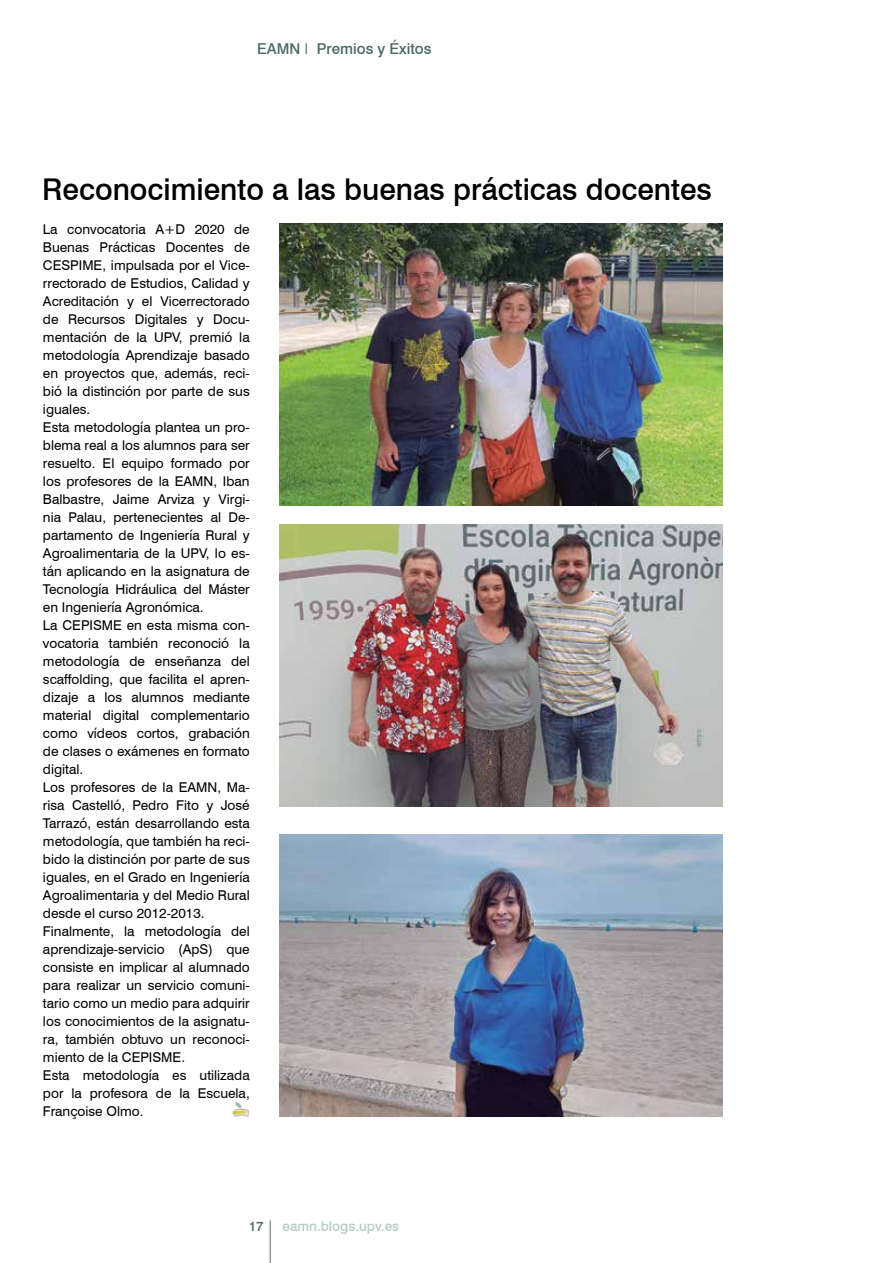
<style>
.page{position:relative;width:893px;height:1263px;background:#fff}
.page>*{position:absolute;margin:0;border:0;box-sizing:border-box;transform-origin:0 0}
.t1{font:500 30px "Swiss 721 BT";color:#000}
.t2{font:500 15px "Swiss 721 BT";color:#496a65}
.t3{font:13.5px/18px "Swiss 721 BT";color:#000}
.t4{font:500 13.5px "Swiss 721 BT";color:#b5cdc2}
.t5{font:500 13.5px "Swiss 721 BT";color:#496a65}
.s1{font-weight:300;font-stretch:expanded}
</style>
<div class="page">
<hr style="left:270px;top:1220px;width:1px;height:43px;background:#496a65">
<img style="left:280px;top:223px;width:443px;height:282px">
<img style="left:280px;top:525px;width:443px;height:282px">
<img style="left:280px;top:834px;width:443px;height:282px">
<img style="left:232px;top:1102px;width:17px;height:15px">
<p class="t2" style="left:257px;top:39px;width:176px">EAMN <span class="s1">I</span> Premios y Éxitos</p>
<h1 class="t1" style="left:42px;top:171px;width:671px">Reconocimiento a las buenas prácticas docentes</h1>
<p class="t3" style="left:43px;top:220px;width:208px">La convocatoria A+D 2020 de<br>Buenas Prácticas Docentes de<br>CESPIME, impulsada por el Vice&shy;rrectorado de Estudios, Calidad y<br>Acreditación y el Vicerrectorado de Recursos Digitales y Docu&shy;mentación de la UPV, premió la metodología Aprendizaje basado en proyectos que, además, reci&shy;bió la distinción por parte de sus iguales.<br>Esta metodología plantea un pro&shy;blema real a los alumnos para ser resuelto. El equipo formado por los profesores de la EAMN, Iban<br>Balbastre, Jaime Arviza y Virgi&shy;nia Palau, pertenecientes al De&shy;partamento de Ingeniería Rural y<br>Agroalimentaria de la UPV, lo es&shy;tán aplicando en la asignatura de<br>Tecnología Hidráulica del Máster en Ingeniería Agronómica.<br>La CEPISME en esta misma con&shy;vocatoria también reconoció la metodología de enseñanza del scaffolding, que facilita el apren&shy;dizaje a los alumnos mediante material digital complementario como vídeos cortos, grabación de clases o exámenes en formato digital.<br>Los profesores de la EAMN, Ma&shy;risa Castelló, Pedro Fito y José<br>Tarrazó, están desarrollando esta metodología, que también ha reci&shy;bido la distinción por parte de sus iguales, en el Grado en Ingeniería<br>Agroalimentaria y del Medio Rural desde el curso 2012-2013.<br>Finalmente, la metodología del aprendizaje-servicio (ApS) que consiste en implicar al alumnado para realizar un servicio comuni&shy;tario como un medio para adquirir los conocimientos de la asignatu&shy;ra, también obtuvo un reconoci&shy;miento de la CEPISME.<br>Esta metodología es utilizada por la profesora de la Escuela,<br>Françoise Olmo.</p>
<p class="t5" style="left:249px;top:1218px;width:17px">17</p>
<p class="t4" style="left:283px;top:1218px;width:118px">eamn.blogs.upv.es</p>
</div>
